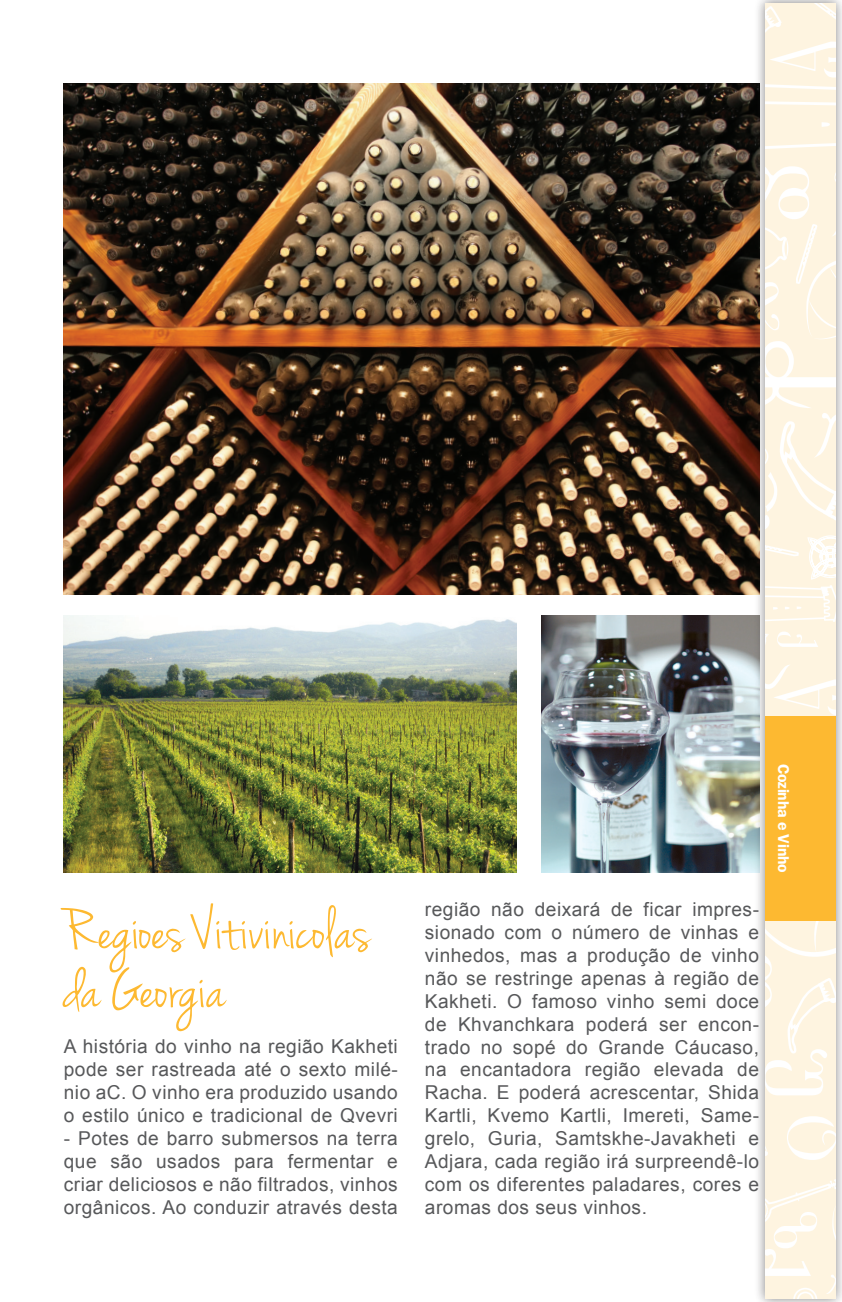
<style>
.page{position:relative;width:842px;height:1302px;background:#fff}
.page>*{position:absolute;margin:0;border:0;box-sizing:border-box;transform-origin:0 0}
.t1{font:62.1px/58.7px "Jenna Sue";color:#fdb931}
.Body_Copy{font:19.12px/22.9px "Arial";letter-spacing:.025em;color:#57585a;text-align:justify}
.t2{font:600 15.75px "Franklin Gothic";letter-spacing:-.015em;color:#fff}
</style>
<div class="page">
<img style="left:64px;top:84px;width:690px;height:510px">
<img style="left:542px;top:615px;width:212px;height:257px">
<img style="left:64px;top:615px;width:452px;height:257px">
<div style="left:754px;top:0;width:88px;height:1301px;background:#231f20;opacity:.5"></div>
<svg style="left:765px;top:3px;width:71px;height:1295px;fill:#fef4e0"></svg>
<div style="left:765px;top:716px;width:71px;height:204px;background:#fdb931"></div>
<p class="t1" style="left:64px;top:904px;width:308px">Regioes Vitivinicolas da Georgia</p>
<p class="Body_Copy" style="left:64px;top:1034px;width:336px">A história do vinho na região Kakheti pode ser rastreada até o sexto milé&shy;nio aC. O vinho era produzido usando o estilo único e tradicional de Qvevri</p>
<p class="Body_Copy" style="left:64px;top:1126px;width:336px">- Potes de barro submersos na terra que são usados para fermentar e criar deliciosos e não filtrados, vinhos orgânicos. Ao conduzir através desta</p>
<p class="Body_Copy" style="left:425px;top:897px;width:336px">região não deixará de ficar impres&shy;sionado com o número de vinhas e vinhedos, mas a produção de vinho não se restringe apenas à região de Kakheti. O famoso vinho semi doce de Khvanchkara poderá ser encon&shy;trado no sopé do Grande Cáucaso, na encantadora região elevada de Racha. E poderá acrescentar, Shida Kartli, Kvemo Kartli, Imereti, Same&shy;grelo, Guria, Samtskhe-Javakheti e Adjara, cada região irá surpreendê-lo com os diferentes paladares, cores e aromas dos seus vinhos.</p>
<p class="t2" style="left:793px;top:763px;width:110px;rotate:90deg">Cozinha e Vinho</p>
</div>
